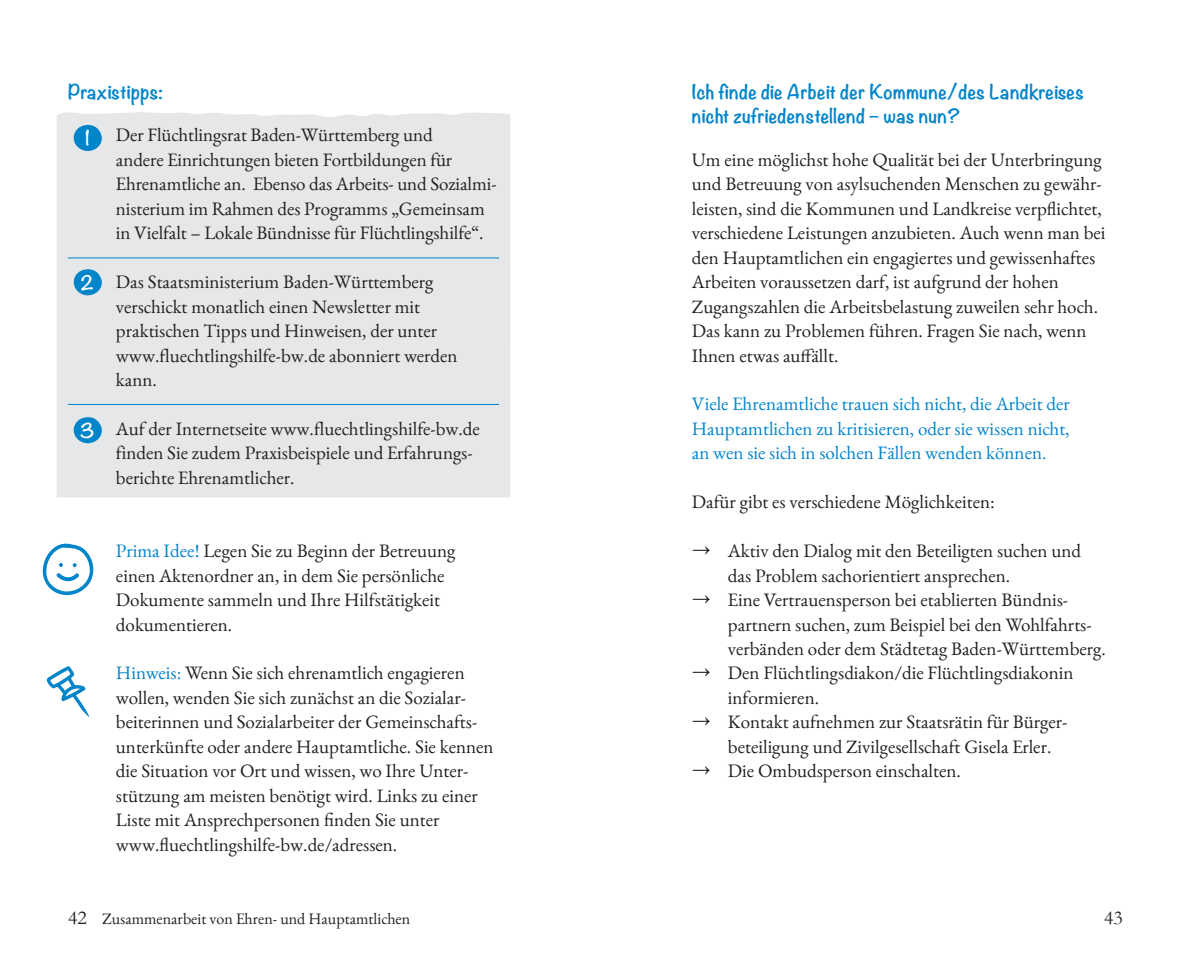
<style>
.page{position:relative;width:1191px;height:964px;background:#fff}
.page>*{position:absolute;margin:0;border:0;box-sizing:border-box;transform-origin:0 0}
.t1{font:20px "Garamond";color:#231f20}
.t2{font:19px/24.4px "EB Garamond";color:#231f20}
.t3{font:19px/24.4px "EB Garamond";color:#0084ca;text-align:justify}
.t4{font:700 18px/24.4px "Noteworthy";letter-spacing:.01em;color:#0084ca}
.t5{font:700 18px "Noteworthy";color:#fff}
.t6{font:16px "EB Garamond";color:#231f20}
.s1{color:#0084ca}
.s2{font-size:22.8px}
.s3{font-family:"Garamond";font-size:20px}
</style>
<div class="page">
<div style="left:57px;top:112px;width:454px;height:385px;background:#e6e7e9"></div>
<hr style="left:68px;top:258px;width:431px;height:1px;background:#0084ca">
<hr style="left:68px;top:404px;width:431px;height:1px;background:#0084ca">
<svg style="left:73px;top:125px;width:29px;height:26px"></svg>
<svg style="left:73px;top:269px;width:29px;height:26px"></svg>
<svg style="left:73px;top:417px;width:29px;height:26px"></svg>
<svg style="left:42px;top:543px;width:52px;height:53px"></svg>
<svg style="left:47px;top:666px;width:42px;height:51px"></svg>
<p class="t4" style="left:68px;top:79px;width:97px">Praxistipps:</p>
<p class="t2" style="left:116px;top:122px;width:382px">Der Flüchtlingsrat Baden-Württemberg und<br>andere Einrichtungen bieten Fortbildungen für Ehrenamtliche an. Ebenso das Arbeits- und Sozialmi&shy;nisterium im Rahmen des Programms „Gemeinsam in Vielfalt – Lokale Bündnisse für Flüchtlingshilfe“.</p>
<p class="t2" style="left:116px;top:269px;width:343px">Das Staatsministerium Baden-Württemberg verschickt monatlich einen Newsletter mit praktischen Tipps und Hinweisen, der unter www.fluechtlingshilfe-bw.de abonniert werden kann.</p>
<p class="t2" style="left:116px;top:416px;width:365px">Auf der Internetseite www.fluechtlingshilfe-bw.de finden Sie zudem Praxisbeispiele und Erfahrungs&shy;berichte Ehrenamtlicher.</p>
<p class="t5" style="left:85px;top:122px;width:7px">1</p>
<p class="t5" style="left:81px;top:266px;width:15px">2</p>
<p class="t5" style="left:80px;top:414px;width:16px">3</p>
<p class="t2" style="left:116px;top:538px;width:341px"><span class="s1">Prima Idee!</span> Legen Sie zu Beginn der Betreuung einen Aktenordner an, in dem Sie persönliche Dokumente sammeln und Ihre Hilfstätigkeit dokumentieren.</p>
<p class="t2" style="left:116px;top:660px;width:379px"><span class="s1">Hinweis:</span> Wenn Sie sich ehrenamtlich engagieren wollen, wenden Sie sich zunächst an die Sozialar&shy;beiterinnen und Sozialarbeiter der Gemeinschafts&shy;unterkünfte oder andere Hauptamtliche. Sie kennen die Situation vor Ort und wissen, wo Ihre Unter&shy;stützung am meisten benötigt wird. Links zu einer Liste mit Ansprechpersonen finden Sie unter www.fluechtlingshilfe-bw.de/adressen.</p>
<p class="t4" style="left:692px;top:79px;width:393px">Ich finde die Arbeit der Kommune/des Landkreises nicht zufriedenstellend – was nun?</p>
<p class="t2" style="left:692px;top:147px;width:415px">Um eine möglichst hohe Qualität bei der Unterbringung und Betreuung von asylsuchenden Menschen zu gewähr&shy;leisten, sind die Kommunen und Landkreise verpflichtet, verschiedene Leistungen anzubieten. Auch wenn man bei den Hauptamtlichen ein engagiertes und gewissenhaftes Arbeiten voraussetzen darf, ist aufgrund der hohen Zugangszahlen die Arbeitsbelastung zuweilen sehr hoch.<br>Das kann zu Problemen führen. Fragen Sie nach, wenn Ihnen etwas auffällt.</p>
<p class="t3" style="left:692px;top:391px;width:379px">Viele Ehrenamtliche trauen sich nicht, die Arbeit der Hauptamtlichen zu kritisieren, oder sie wissen nicht, an wen sie sich in solchen Fällen wenden können.</p>
<p class="t2" style="left:692px;top:489px;width:304px">Dafür gibt es verschiedene Möglichkeiten:</p>
<p class="t2" style="left:728px;top:538px;width:354px;text-indent:-36px"><span class="s2">→</span> Aktiv den Dialog mit den Beteiligten suchen und das Problem sachorientiert ansprechen.</p>
<p class="t2" style="left:728px;top:587px;width:379px;text-indent:-36px"><span class="s2">→</span> Eine Vertrauensperson bei etablierten Bündnis&shy;partnern suchen, zum Beispiel bei den Wohlfahrts&shy;verbänden oder dem Städtetag Baden-Württemberg.</p>
<p class="t2" style="left:728px;top:660px;width:347px;text-indent:-36px"><span class="s2">→</span> Den Flüchtlingsdiakon/die Flüchtlingsdiakonin informieren.</p>
<p class="t2" style="left:728px;top:709px;width:341px;text-indent:-36px"><span class="s2">→</span> Kontakt aufnehmen zur Staatsrätin für Bürger&shy;beteiligung und Zivilgesellschaft Gisela Erler.</p>
<p class="t2" style="left:692px;top:758px;width:270px"><span class="s2">→</span> Die Ombudsperson einschalten.</p>
<p class="t6" style="left:68px;top:905px;width:344px"><span class="s3">42</span> Zusammenarbeit von Ehren- und Hauptamtlichen</p>
<p class="t1" style="left:1104px;top:905px;width:20px">43</p>
</div>
